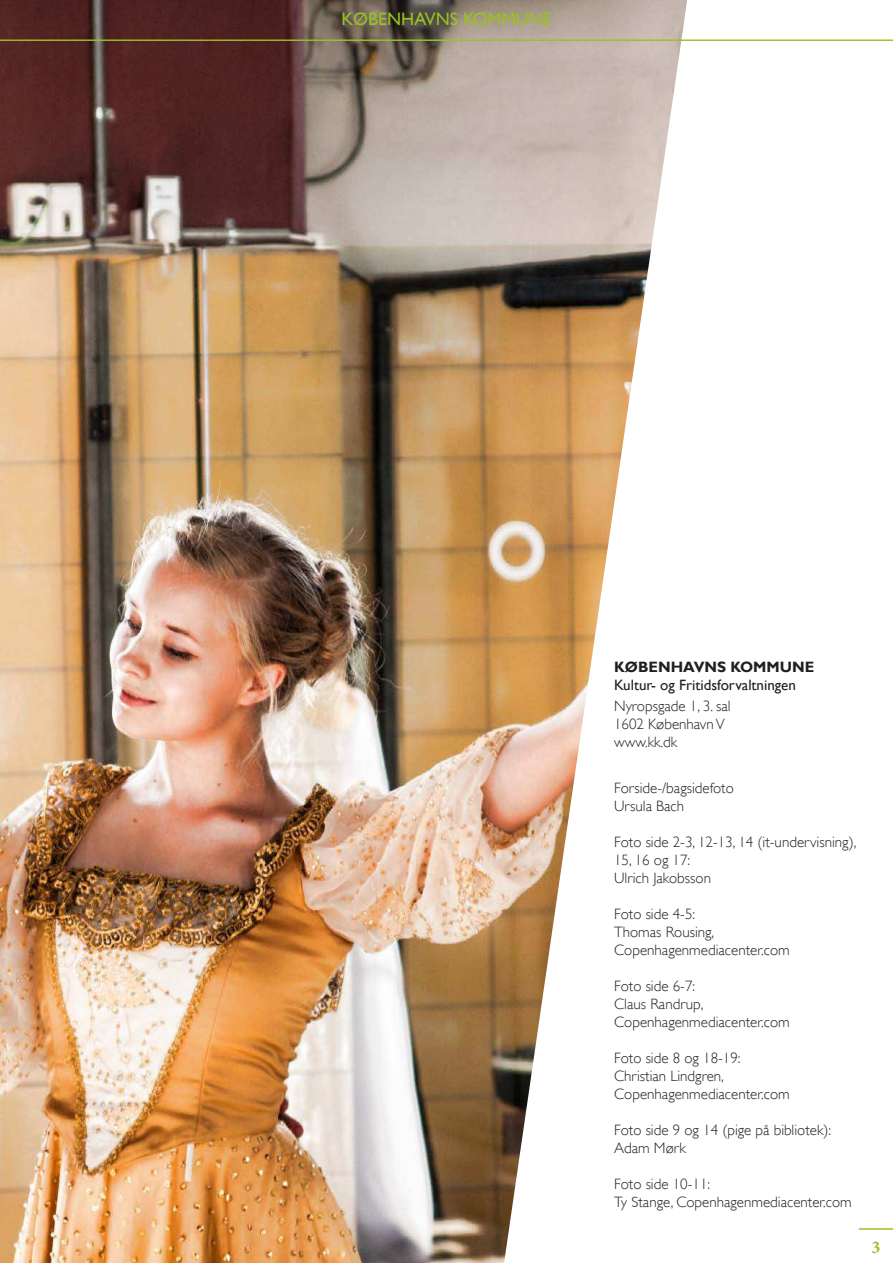
<style>
.page{position:relative;width:893px;height:1263px;background:#fff}
.page>*{position:absolute;margin:0;border:0;box-sizing:border-box;transform-origin:0 0}
.t1{font:18px "Gill Sans";color:#99c221}
.t2{font:700 18px "Minion Pro";color:#99c221}
.t3{font:300 15px/18px "Gill Sans";color:#231f20}
.t4{font:15px "Gill Sans";color:#231f20}
.t5{font:700 15px "Gill Sans";color:#231f20}
</style>
<div class="page">
<img style="left:0;top:41px;width:504px;height:1222px">
<svg style="left:504px;top:41px;width:178px;height:1221px"></svg>
<svg style="left:0;top:0;width:893px;height:41px"></svg>
<hr style="left:859px;top:1228px;width:34px;height:2px;background:#99c221">
<p class="t1" style="left:341px;top:12px;width:212px">KØBENHAVNS KOMMUNE</p>
<p class="t5" style="left:614px;top:661px;width:202px">KØBENHAVNS KOMMUNE</p>
<p class="t4" style="left:614px;top:679px;width:183px">Kultur- og Fritidsforvaltningen</p>
<p class="t3" style="left:614px;top:698px;width:118px">Nyropsgade 1, 3. sal<br>1602 København V www.kk.dk</p>
<p class="t3" style="left:614px;top:779px;width:121px">Forside-/bagsidefoto<br>Ursula Bach</p>
<p class="t3" style="left:614px;top:833px;width:244px">Foto side 2-3, 12-13, 14 (it-undervisning),<br>15, 16 og 17:<br>Ulrich Jakobsson</p>
<p class="t3" style="left:614px;top:905px;width:177px">Foto side 4-5:<br>Thomas Rousing,<br>Copenhagenmediacenter.com</p>
<p class="t3" style="left:614px;top:977px;width:177px">Foto side 6-7:<br>Claus Randrup,<br>Copenhagenmediacenter.com</p>
<p class="t3" style="left:614px;top:1049px;width:177px">Foto side 8 og 18-19:<br>Christian Lindgren,<br>Copenhagenmediacenter.com</p>
<p class="t3" style="left:614px;top:1121px;width:219px">Foto side 9 og 14 (pige på bibliotek):<br>Adam Mørk</p>
<p class="t3" style="left:614px;top:1175px;width:239px">Foto side 10-11:<br>Ty Stange, Copenhagenmediacenter.com</p>
<p class="t2" style="left:871px;top:1236px;width:10px">3</p>
</div>
